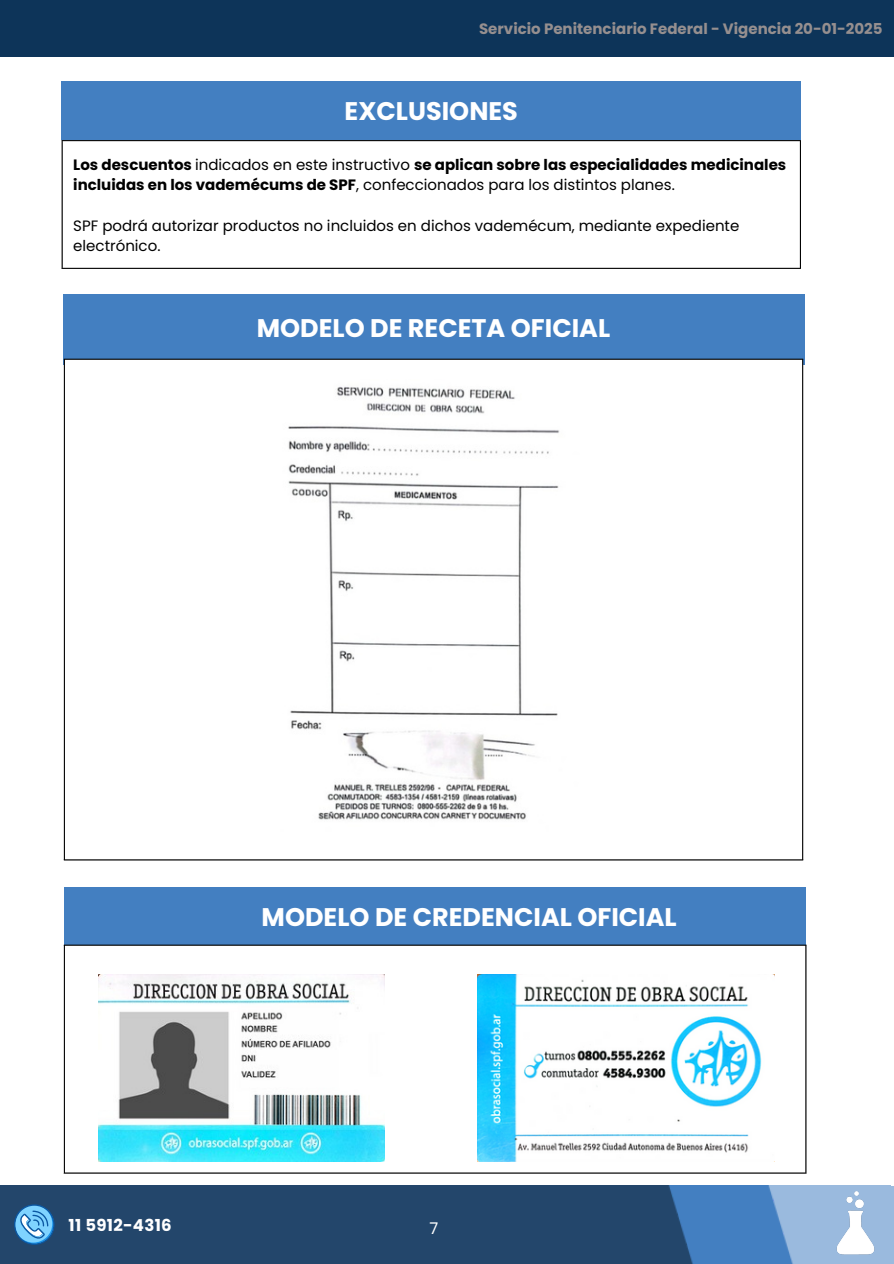
<style>
.page{position:relative;width:894px;height:1264px;background:#fff}
.page>*{position:absolute;margin:0;border:0;box-sizing:border-box;transform-origin:0 0}
.t1{font:700 25.5px "Poppins";color:#fff}
.t2{font:700 16.5px "Poppins";letter-spacing:.02em;color:#fff}
.t3{font:16.2px "Poppins";color:#fff}
.t4{font:700 15px/20.2px "Poppins";color:#000}
.t5{font:15px/20.2px "Poppins";color:#000}
.t6{font:700 15px "Poppins";color:#968f8f}
.s1{font-weight:400}
</style>
<div class="page">
<div style="left:62px;top:81px;width:738px;height:59px;background:#437fc1"></div>
<hr style="left:62px;top:141px;width:1px;height:127px;background:#000">
<hr style="left:799px;top:141px;width:1px;height:127px;background:#000">
<hr style="left:62px;top:140px;width:738px;height:1px;background:#000">
<hr style="left:62px;top:268px;width:738px;height:1px;background:#000">
<div style="left:0;top:0;width:893px;height:56px;background:#0d3459"></div>
<div style="left:63px;top:294px;width:741px;height:71px;background:#437fc1"></div>
<div style="left:64px;top:359px;width:738px;height:501px;background:#fff"></div>
<hr style="left:64px;top:360px;width:1px;height:499px;background:#000">
<hr style="left:801px;top:360px;width:2px;height:499px;background:#000">
<hr style="left:64px;top:358px;width:739px;height:2px;background:#000">
<hr style="left:64px;top:859px;width:739px;height:1px;background:#000">
<img style="left:288px;top:386px;width:272px;height:434px">
<img style="left:697px;top:1185px;width:99px;height:78px">
<div style="left:0;top:1185px;width:697px;height:78px;background:#23466b"></div>
<img style="left:816px;top:1187px;width:77px;height:75px">
<svg style="left:14px;top:1204px;width:41px;height:40px;background:#579bca"></svg>
<div style="left:64px;top:887px;width:741px;height:71px;background:#437fc1"></div>
<div style="left:64px;top:944px;width:742px;height:229px;background:#fff"></div>
<hr style="left:64px;top:945px;width:1px;height:227px;background:#000">
<hr style="left:805px;top:945px;width:1px;height:227px;background:#000">
<hr style="left:64px;top:944px;width:742px;height:1px;background:#000">
<hr style="left:64px;top:1172px;width:742px;height:1px;background:#000">
<img style="left:98px;top:974px;width:286px;height:187px">
<img style="left:478px;top:974px;width:295px;height:187px">
<p class="t6" style="left:479px;top:18px;width:405px">Servicio Penitenciario Federal - Vigencia 20-01-2025</p>
<h2 class="t1" style="left:344px;top:93px;width:175px">EXCLUSIONES</h2>
<h1 class="t4" style="left:73px;top:155px;width:714px">Los descuentos <span class="s1">indicados en este instructivo</span> se aplican sobre las especialidades medicinales incluidas en los vademécums de SPF<span class="s1">, confeccionados para los distintos planes.</span></h1>
<p class="t5" style="left:73px;top:216px;width:667px">SPF podrá autorizar productos no incluidos en dichos vademécum, mediante expediente electrónico.</p>
<h1 class="t1" style="left:257px;top:310px;width:355px">MODELO DE RECETA OFICIAL</h1>
<p class="t1" style="left:261px;top:899px;width:416px">MODELO DE CREDENCIAL OFICIAL</p>
<p class="t2" style="left:69px;top:1213px;width:105px">11 5912-4316</p>
<h1 class="t3" style="left:429px;top:1216px;width:10px">7</h1>
</div>
